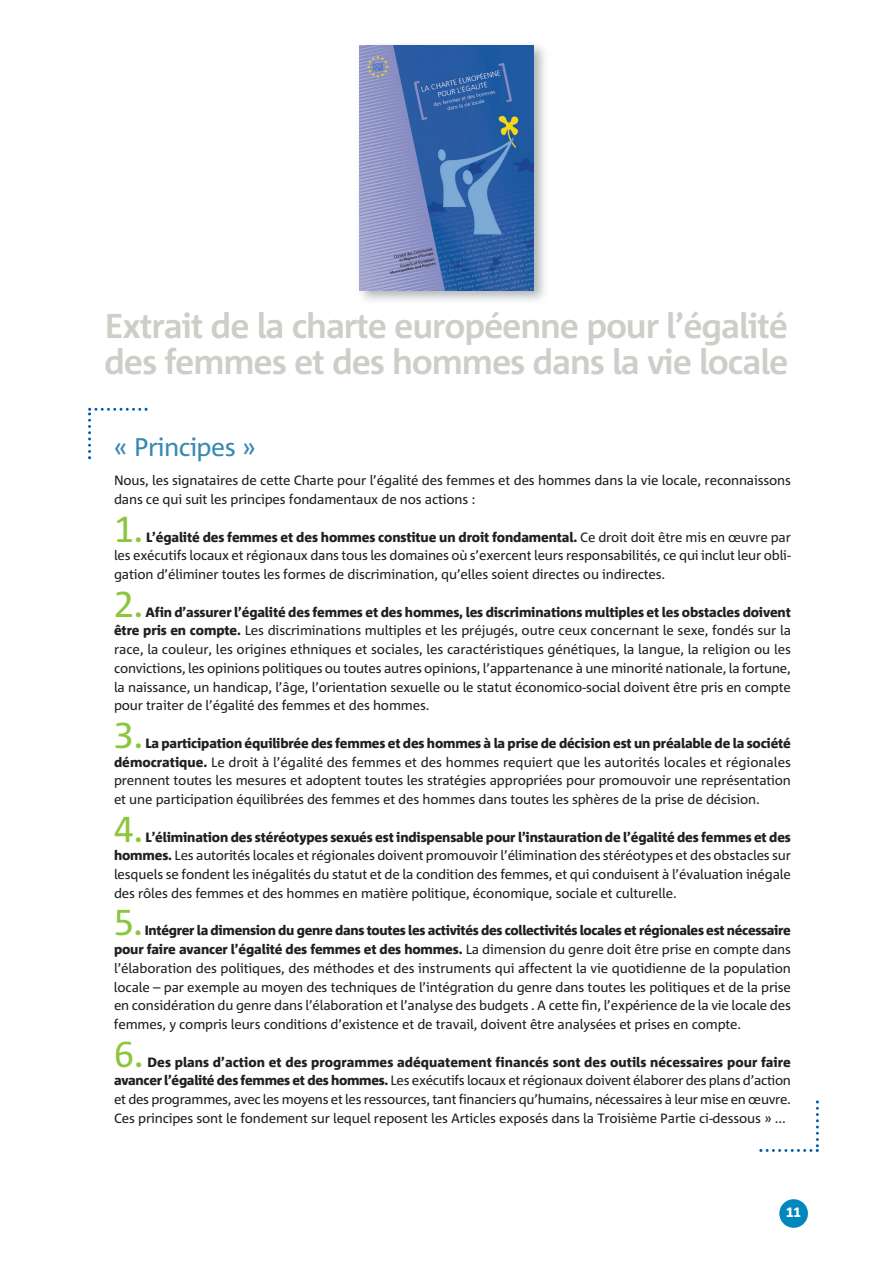
<style>
.page{position:relative;width:893px;height:1263px;background:#fff}
.page>*{position:absolute;margin:0;border:0;box-sizing:border-box;transform-origin:0 0}
.t1{font:36px "Corpid C1";color:#8bc63e}
.t2{font:700 34.5px/36px "Corpid C1";letter-spacing:-.035em;color:#cfcdc7}
.t3{font:25.5px "Corpid C1";letter-spacing:-.02em;color:#398ab2}
.t4{font:13.5px/18.8px "Corpid C1";letter-spacing:-.01em;color:#231f20;text-align:justify}
.t5{font:800 13.5px "Corpid C1";color:#fff}
.s1{font-weight:800}
</style>
<div class="page">
<div style="left:779px;top:1199px;width:29px;height:29px;background:#0087bf;border-radius:50%"></div>
<img style="left:359px;top:45px;width:186px;height:256px">
<img style="left:360px;top:45px;width:173px;height:245px">
<svg style="left:88px;top:408px;width:60px;height:51px"></svg>
<svg style="left:759px;top:1100px;width:60px;height:52px"></svg>
<h2 class="t2" style="left:104px;top:311px;width:686px">Extrait de la charte européenne pour l’égalité des femmes et des hommes dans la vie locale</h2>
<h3 class="t3" style="left:114px;top:437px;width:144px">« Principes »</h3>
<p class="t4" style="left:114px;top:472px;width:678px">Nous, les signataires de cette Charte pour l’égalité des femmes et des hommes dans la vie locale, reconnaissons dans ce qui suit les principes fondamentaux de nos actions :</p>
<h1 class="t1" style="left:114px;top:515px;width:31px">1.</h1>
<p class="t4" style="left:114px;top:528px;width:678px;text-indent:32px"><span class="s1">L’égalité des femmes et des hommes constitue un droit fondamental.</span> Ce droit doit être mis en œuvre par les exécutifs locaux et régionaux dans tous les domaines où s’exercent leurs responsabilités, ce qui inclut leur obli&shy;gation d’éliminer toutes les formes de discrimination, qu’elles soient directes ou indirectes.</p>
<h1 class="t1" style="left:114px;top:590px;width:31px">2.</h1>
<p class="t4" style="left:114px;top:603px;width:678px;text-indent:32px"><span class="s1">Afin d’assurer l’égalité des femmes et des hommes, les discriminations multiples et les obstacles doivent être pris en compte.</span> Les discriminations multiples et les préjugés, outre ceux concernant le sexe, fondés sur la race, la couleur, les origines ethniques et sociales, les caractéristiques génétiques, la langue, la religion ou les convictions, les opinions politiques ou toutes autres opinions, l’appartenance à une minorité nationale, la fortune, la naissance, un handicap, l’âge, l’orientation sexuelle ou le statut économico-social doivent être pris en compte pour traiter de l’égalité des femmes et des hommes.</p>
<h1 class="t1" style="left:114px;top:721px;width:31px">3.</h1>
<p class="t4" style="left:114px;top:735px;width:678px;text-indent:31px"><span class="s1">La participation équilibrée des femmes et des hommes à la prise de décision est un préalable de la société démocratique.</span> Le droit à l’égalité des femmes et des hommes requiert que les autorités locales et régionales prennent toutes les mesures et adoptent toutes les stratégies appropriées pour promouvoir une représentation et une participation équilibrées des femmes et des hommes dans toutes les sphères de la prise de décision.</p>
<h1 class="t1" style="left:114px;top:815px;width:31px">4.</h1>
<p class="t4" style="left:114px;top:828px;width:678px;text-indent:31px"><span class="s1">L’élimination des stéréotypes sexués est indispensable pour l’instauration de l’égalité des femmes et des hommes.</span> Les autorités locales et régionales doivent promouvoir l’élimination des stéréotypes et des obstacles sur lesquels se fondent les inégalités du statut et de la condition des femmes, et qui conduisent à l’évaluation inégale des rôles des femmes et des hommes en matière politique, économique, sociale et culturelle.</p>
<h1 class="t1" style="left:114px;top:908px;width:30px">5.</h1>
<p class="t4" style="left:114px;top:922px;width:678px;text-indent:31px"><span class="s1">Intégrer la dimension du genre dans toutes les activités des collectivités locales et régionales est nécessaire pour faire avancer l’égalité des femmes et des hommes.</span> La dimension du genre doit être prise en compte dans l’élaboration des politiques, des méthodes et des instruments qui affectent la vie quotidienne de la population locale – par exemple au moyen des techniques de l’intégration du genre dans toutes les politiques et de la prise en considération du genre dans l’élaboration et l’analyse des budgets . A cette fin, l’expérience de la vie locale des femmes, y compris leurs conditions d’existence et de travail, doivent être analysées et prises en compte.</p>
<h1 class="t1" style="left:114px;top:1040px;width:31px">6.</h1>
<p class="t4" style="left:114px;top:1053px;width:678px;text-indent:34px"><span class="s1">Des plans d’action et des programmes adéquatement financés sont des outils nécessaires pour faire avancer l’égalité des femmes et des hommes.</span> Les exécutifs locaux et régionaux doivent élaborer des plans d’action et des programmes, avec les moyens et les ressources, tant financiers qu’humains, nécessaires à leur mise en œuvre.<br>Ces principes sont le fondement sur lequel reposent les Articles exposés dans la Troisième Partie ci-dessous » ...</p>
<p class="t5" style="left:786px;top:1207px;width:16px">11</p>
</div>
